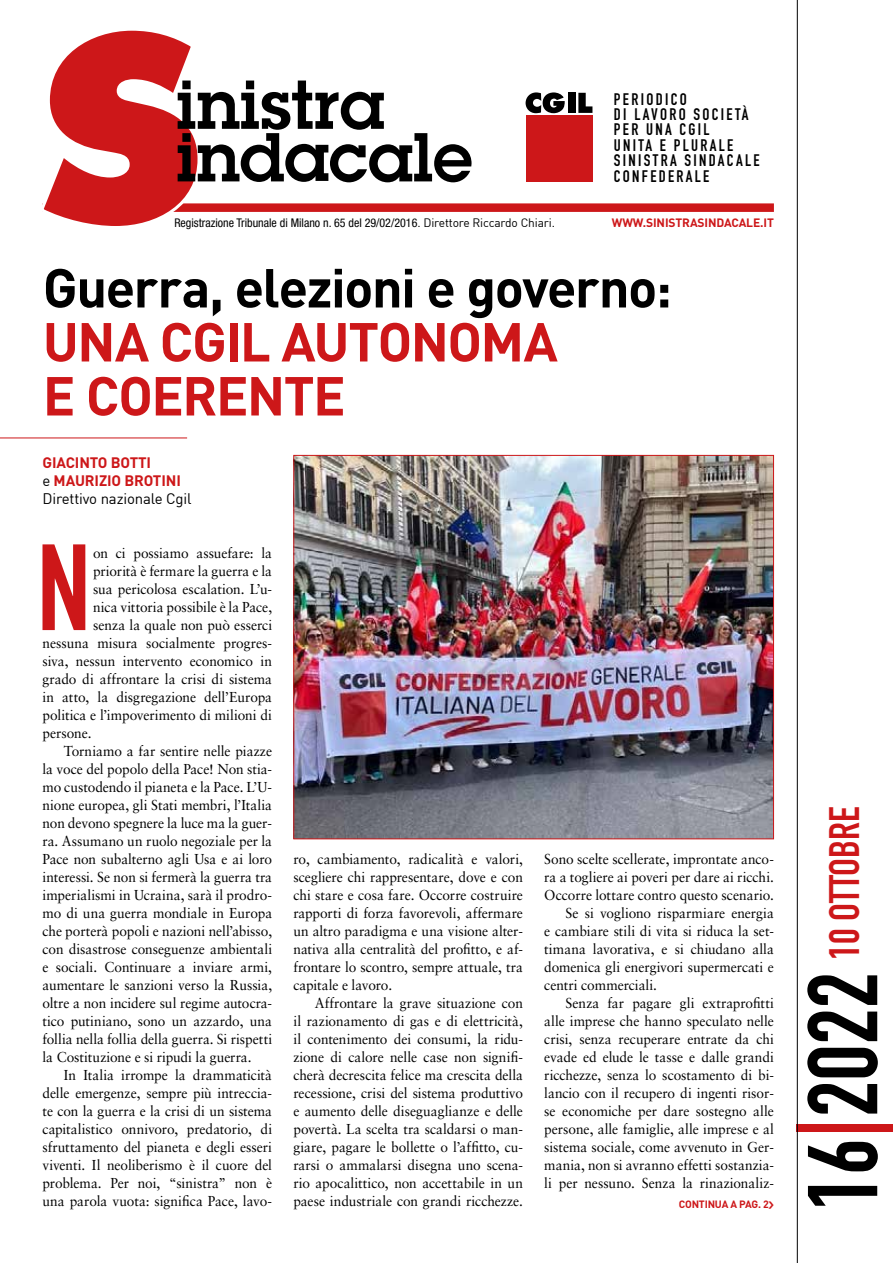
<style>
.page{position:relative;width:893px;height:1263px;background:#fff}
.page>*{position:absolute;margin:0;border:0;box-sizing:border-box;transform-origin:0 0}
.t1{font:120.3px "DIN Engschrift Std";color:#cd1719}
.t2{font:97.35px "DIN Engschrift Std";color:#000}
.t3{font:700 54px "DIN";letter-spacing:-.03em;color:#000}
.t4{font:700 54px/54px "DIN";letter-spacing:-.03em;color:#cd1719}
.t5{font:42px "DIN Engschrift Std";color:#cd1719}
.t6{font:16.5px/15.5px "DIN Engschrift Std";letter-spacing:.14em;color:#000}
.t7{font:700 15px/18px "DIN";letter-spacing:-.01em;color:#cd1719}
.t8{font:14.4px/18px "Sabon LT Std";color:#000;text-align:justify;scale:.95 1}
.t9{font:condensed 12px "Helvetica Neue LT Std";color:#000}
.t10{font:700 12px "DIN";letter-spacing:-.01em;color:#cd1719}
.t11{font:700 10.5px "DIN";letter-spacing:-.02em;color:#cd1719}
.s1{font-family:"DIN";font-stretch:normal}
.s2{font-weight:400;color:#000}
.s3{color:#cd1719}
</style>
<div class="page">
<hr style="left:797px;top:0;width:1px;height:1263px;background:#000">
<div style="left:43px;top:203px;width:731px;height:9px;background:#cd1719"></div>
<svg style="left:42px;top:30px;width:430px;height:196px"></svg>
<svg style="left:526px;top:92px;width:39px;height:21px"></svg>
<div style="left:568px;top:93px;width:7px;height:20px;background:#000"></div>
<svg style="left:578px;top:93px;width:14px;height:20px"></svg>
<div style="left:526px;top:115px;width:66px;height:66px;background:#cd1719"></div>
<hr style="left:0;top:438px;width:187px;height:1px;background:#cd1719">
<img style="left:295px;top:457px;width:477px;height:380px">
<p class="t6" style="left:614px;top:91px;width:147px">PERIODICO<br>DI LAVORO SOCIETÀ<br>PER UNA CGIL<br>UNITA E PLURALE<br>SINISTRA SINDACALE<br>CONFEDERALE</p>
<p class="t9" style="left:174px;top:216px;width:382px">Registrazione Tribunale di Milano n. 65 del 29/02/2016<span class="s1">. Direttore Riccardo Chiari.</span></p>
<p class="t10" style="left:612px;top:215px;width:164px">WWW.SINISTRASINDACALE.IT</p>
<h3 class="t3" style="left:43px;top:253px;width:631px">Guerra, elezioni e governo:</h3>
<h3 class="t4" style="left:43px;top:313px;width:517px">UNA CGIL AUTONOMA<br>E COERENTE</h3>
<p class="t7" style="left:43px;top:453px;width:151px">GIACINTO BOTTI<br><span class="s2">e</span> MAURIZIO BROTINI<br><span class="s2">Direttivo nazionale Cgil</span></p>
<h1 class="t1" style="left:37px;top:517px;width:55px">N</h1>
<p class="t8" style="left:93px;top:544px;width:190px">on ci possiamo assuefare: la</p>
<p class="t8" style="left:93px;top:562px;width:190px">priorità è fermare la guerra e la</p>
<p class="t8" style="left:93px;top:580px;width:190px">sua pericolosa escalation. L’u-</p>
<p class="t8" style="left:93px;top:598px;width:190px">nica vittoria possibile è la Pace,</p>
<p class="t8" style="left:93px;top:616px;width:190px">senza la quale non può esserci</p>
<p class="t8" style="left:43px;top:634px;width:243px">nessuna misura socialmente progres-</p>
<p class="t8" style="left:43px;top:652px;width:243px">siva, nessun intervento economico in</p>
<p class="t8" style="left:43px;top:670px;width:243px">grado di affrontare la crisi di sistema</p>
<p class="t8" style="left:43px;top:688px;width:243px">in atto, la disgregazione dell’Europa</p>
<p class="t8" style="left:43px;top:706px;width:243px">politica e l’impoverimento di milioni di</p>
<p class="t8" style="left:43px;top:724px;width:53px">persone.</p>
<p class="t8" style="left:64px;top:742px;width:221px">Torniamo a far sentire nelle piazze</p>
<p class="t8" style="left:43px;top:760px;width:243px">la voce del popolo della Pace! Non stia-</p>
<p class="t8" style="left:43px;top:778px;width:243px">mo custodendo il pianeta e la Pace. L’U-</p>
<p class="t8" style="left:43px;top:796px;width:243px">nione europea, gli Stati membri, l’Italia</p>
<p class="t8" style="left:43px;top:814px;width:243px">non devono spegnere la luce ma la guer-</p>
<p class="t8" style="left:43px;top:832px;width:243px">ra. Assumano un ruolo negoziale per la</p>
<p class="t8" style="left:43px;top:850px;width:243px">Pace non subalterno agli Usa e ai loro</p>
<p class="t8" style="left:43px;top:868px;width:243px">interessi. Se non si fermerà la guerra tra</p>
<p class="t8" style="left:43px;top:886px;width:243px">imperialismi in Ucraina, sarà il prodro-</p>
<p class="t8" style="left:43px;top:904px;width:243px">mo di una guerra mondiale in Europa</p>
<p class="t8" style="left:43px;top:922px;width:243px">che porterà popoli e nazioni nell’abisso,</p>
<p class="t8" style="left:43px;top:940px;width:243px">con disastrose conseguenze ambientali</p>
<p class="t8" style="left:43px;top:958px;width:243px">e sociali. Continuare a inviare armi,</p>
<p class="t8" style="left:43px;top:976px;width:243px">aumentare le sanzioni verso la Russia,</p>
<p class="t8" style="left:43px;top:994px;width:243px">oltre a non incidere sul regime autocra-</p>
<p class="t8" style="left:43px;top:1012px;width:243px">tico putiniano, sono un azzardo, una</p>
<p class="t8" style="left:43px;top:1030px;width:243px">follia nella follia della guerra. Si rispetti</p>
<p class="t8" style="left:43px;top:1048px;width:221px">la Costituzione e si ripudi la guerra.</p>
<p class="t8" style="left:64px;top:1066px;width:221px">In Italia irrompe la drammaticità</p>
<p class="t8" style="left:43px;top:1084px;width:243px">delle emergenze, sempre più intreccia-</p>
<p class="t8" style="left:43px;top:1102px;width:243px">te con la guerra e la crisi di un sistema</p>
<p class="t8" style="left:43px;top:1120px;width:243px">capitalistico onnivoro, predatorio, di</p>
<p class="t8" style="left:43px;top:1138px;width:243px">sfruttamento del pianeta e degli esseri</p>
<p class="t8" style="left:43px;top:1156px;width:243px">viventi. Il neoliberismo è il cuore del</p>
<p class="t8" style="left:43px;top:1174px;width:243px">problema. Per noi, “sinistra” non è</p>
<p class="t8" style="left:43px;top:1192px;width:243px">una parola vuota: significa Pace, lavo-</p>
<p class="t8" style="left:293px;top:850px;width:243px">ro, cambiamento, radicalità e valori, scegliere chi rappresentare, dove e con chi stare e cosa fare. Occorre costruire rapporti di forza favorevoli, affermare un altro paradigma e una visione alter&shy;nativa alla centralità del profitto, e af&shy;frontare lo scontro, sempre attuale, tra capitale e lavoro.</p>
<p class="t8" style="left:293px;top:994px;width:243px;text-indent:21px">Affrontare la grave situazione con il razionamento di gas e di elettricità, il contenimento dei consumi, la ridu&shy;zione di calore nelle case non signifi&shy;cherà decrescita felice ma crescita della recessione, crisi del sistema produttivo e aumento delle diseguaglianze e delle povertà. La scelta tra scaldarsi o man&shy;giare, pagare le bollette o l’affitto, cu&shy;rarsi o ammalarsi disegna uno scena&shy;rio apocalittico, non accettabile in un paese industriale con grandi ricchezze.</p>
<p class="t8" style="left:544px;top:850px;width:243px">Sono scelte scellerate, improntate anco-</p>
<p class="t8" style="left:544px;top:868px;width:243px">ra a togliere ai poveri per dare ai ricchi.</p>
<p class="t8" style="left:544px;top:886px;width:243px">Occorre lottare contro questo scenario.</p>
<p class="t8" style="left:566px;top:904px;width:221px">Se si vogliono risparmiare energia</p>
<p class="t8" style="left:544px;top:922px;width:243px">e cambiare stili di vita si riduca la set-</p>
<p class="t8" style="left:544px;top:940px;width:243px">timana lavorativa, e si chiudano alla</p>
<p class="t8" style="left:544px;top:958px;width:243px">domenica gli energivori supermercati e</p>
<p class="t8" style="left:544px;top:976px;width:120px">centri commerciali.</p>
<p class="t8" style="left:566px;top:994px;width:221px">Senza far pagare gli extraprofitti</p>
<p class="t8" style="left:544px;top:1012px;width:243px">alle imprese che hanno speculato nelle</p>
<p class="t8" style="left:544px;top:1030px;width:243px">crisi, senza recuperare entrate da chi</p>
<p class="t8" style="left:544px;top:1048px;width:243px">evade ed elude le tasse e dalle grandi</p>
<p class="t8" style="left:544px;top:1066px;width:243px">ricchezze, senza lo scostamento di bi-</p>
<p class="t8" style="left:544px;top:1084px;width:243px">lancio con il recupero di ingenti risor-</p>
<p class="t8" style="left:544px;top:1102px;width:243px">se economiche per dare sostegno alle</p>
<p class="t8" style="left:544px;top:1120px;width:243px">persone, alle famiglie, alle imprese e al</p>
<p class="t8" style="left:544px;top:1138px;width:243px">sistema sociale, come avvenuto in Ger-</p>
<p class="t8" style="left:544px;top:1156px;width:243px">mania, non si avranno effetti sostanzia-</p>
<p class="t8" style="left:544px;top:1174px;width:243px">li per nessuno. Senza la rinazionaliz-</p>
<p class="t11" style="left:679px;top:1197px;width:91px">CONTINUA A PAG. 2</p>
<h3 class="t5" style="left:820px;top:960px;width:155px;rotate:-90deg">10 OTTOBRE</h3>
<h2 class="t2" style="left:786px;top:1211px;width:240px;rotate:-90deg">16<span class="s3">|</span>2022</h2>
</div>
